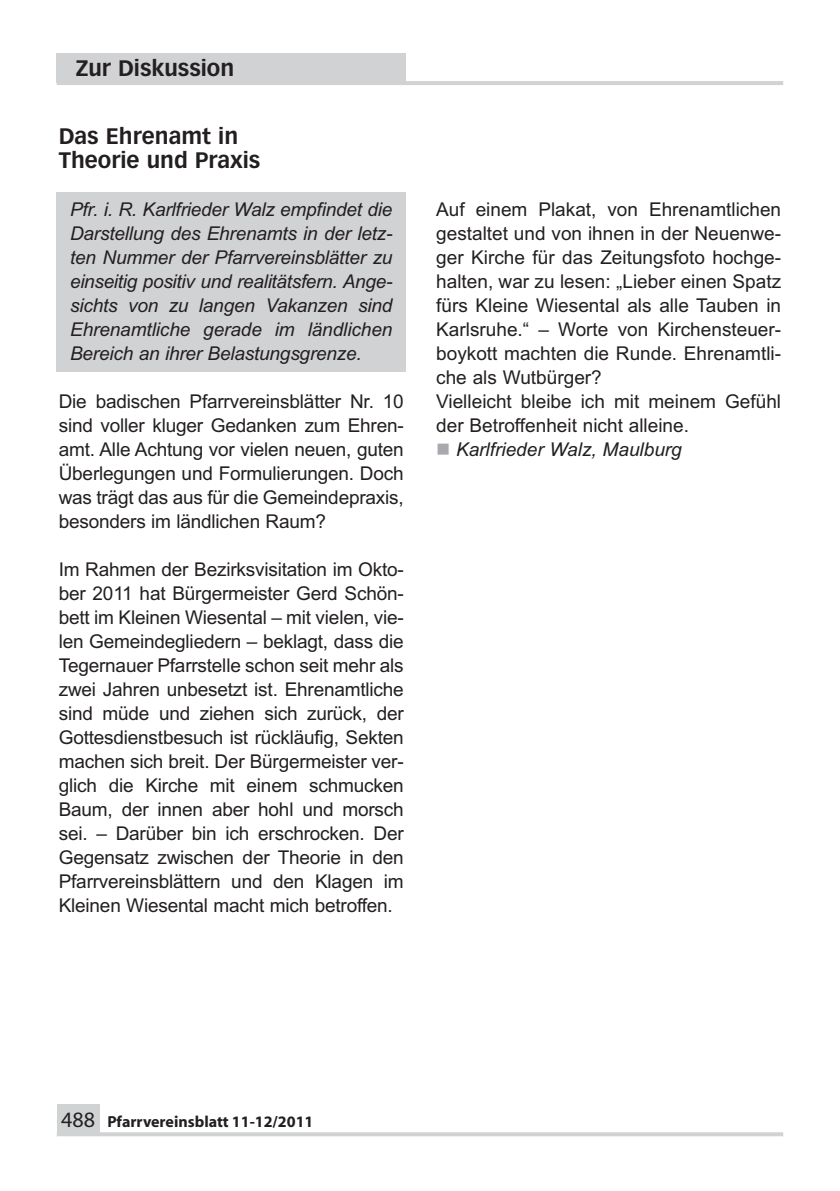
<style>
.page{position:relative;width:840px;height:1191px;background:#fff}
.page>*{position:absolute;margin:0;border:0;box-sizing:border-box;transform-origin:0 0}
.t1{font:700 22px/24px "Vectora LH";color:#231f20}
.t2{font:19px/24px "Arial";color:#231f20;text-align:justify}
.t3{font:italic 19px/24px "Arial";letter-spacing:-.005em;color:#231f20;text-align:justify}
.t4{font:700 16px "Myriad";color:#231f20}
.s1{color:#a7a9ac}
.s2{font-weight:400;font-size:22px}
</style>
<div class="page">
<div style="left:57px;top:53px;width:348px;height:30px;background:#d1d2d4"></div>
<hr style="left:57px;top:81px;width:725px;height:4px;background:#d1d2d4">
<div style="left:57px;top:1104px;width:42px;height:30px;background:#d1d2d4"></div>
<hr style="left:57px;top:1132px;width:725px;height:4px;background:#d1d2d4">
<div style="left:57px;top:192px;width:348px;height:179px;background:#d1d2d4"></div>
<p class="t1" style="left:76px;top:58px;width:160px">Zur Diskussion</p>
<p class="t1" style="left:59px;top:126px;width:203px">Das Ehrenamt in<br>Theorie und Praxis</p>
<p class="t3" style="left:70px;top:199px;width:323px">Pfr. i. R. Karlfrieder Walz empfindet die Darstellung des Ehrenamts in der letz&shy;ten Nummer der Pfarrvereinsblätter zu einseitig positiv und realitätsfern. An ge - sichts von zu langen Vakanzen sind Ehrenamtliche gerade im ländli chen Be reich an ihrer Belastungsgrenze.</p>
<p class="t2" style="left:59px;top:391px;width:346px">Die badischen Pfarrvereinsblätter Nr. 10 sind voller kluger Gedanken zum Ehren&shy;amt. Alle Achtung vor vielen neuen, gu ten Überlegungen und Formulierungen. Doch was trägt das aus für die Gemeindepraxis, besonders im ländlichen Raum?</p>
<p class="t2" style="left:59px;top:559px;width:346px">Im Rahmen der Bezirksvisitation im Okto&shy;ber 2011 hat Bürgermeister Gerd Schön - bett im Kleinen Wiesental – mit vielen, vie&shy;len Gemeindegliedern – beklagt, dass die Tegernauer Pfarrstelle schon seit mehr als zwei Jahren unbesetzt ist. Ehrenamtliche sind müde und ziehen sich zurück, der Gottesdienstbesuch ist rückläufig, Sekten machen sich breit. Der Bürgermeister ver&shy;glich die Kirche mit einem schmucken Baum, der innen aber hohl und morsch sei. – Darüber bin ich erschrocken. Der Gegensatz zwischen der Theorie in den Pfarrvereinsblättern und den Klagen im Kleinen Wiesental macht mich betroffen.</p>
<p class="t2" style="left:436px;top:199px;width:346px;text-align:left">Auf einem Plakat, von Ehrenamtlichen ge staltet und von ihnen in der Neuenwe&shy;ger Kirche für das Zeitungsfoto hochge&shy;halten, war zu lesen: „Lieber einen Spatz fürs Kleine Wiesental als alle Tauben in Karlsruhe.“ – Worte von Kirchensteuer&shy;boykott machten die Runde. Ehrenamtli&shy;che als Wutbürger?<br>Vielleicht bleibe ich mit meinem Gefühl der Betroffenheit nicht alleine.</p>
<p class="t3" style="left:436px;top:439px;width:247px"><span class="s1">■</span> Karlfrieder Walz, Maulburg</p>
<p class="t4" style="left:61px;top:1115px;width:254px"><span class="s2">488</span> Pfarrvereinsblatt 11-12/2011</p>
</div>
